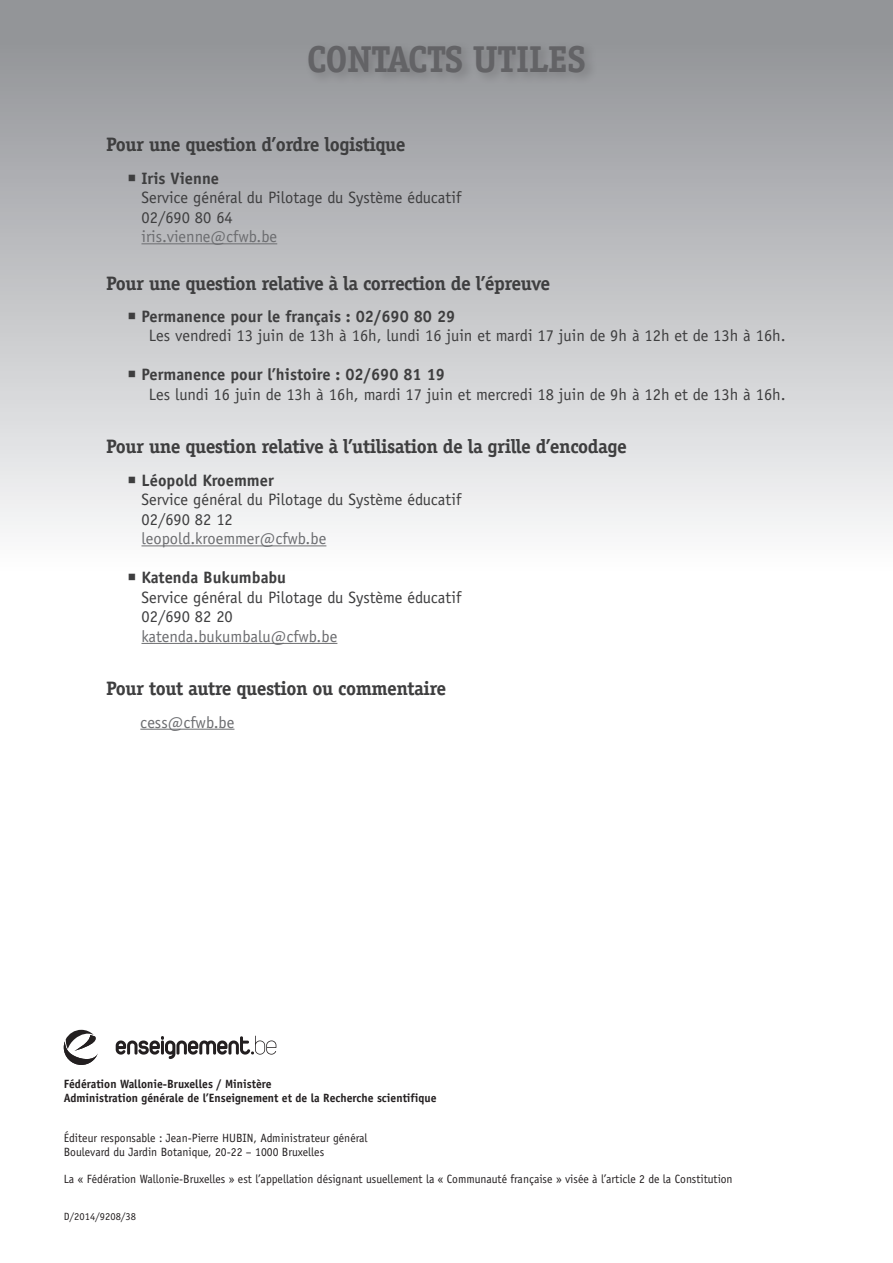
<style>
.page{position:relative;width:893px;height:1263px;background:#fff}
.page>*{position:absolute;margin:0;border:0;box-sizing:border-box;transform-origin:0 0}
.t1{font:700 37.5px "Officina Serif";letter-spacing:-.025em;color:#636366}
.t2{font:700 19.5px "Officina Serif";letter-spacing:-.025em;color:#3e3e3f}
.t3{font:16.5px/19.5px "Officina Sans";color:#3e3e3f}
.t4{font:16.5px "Officina Sans";color:#6c6d70}
.t5{font:12px/13.5px "Officina Sans";color:#231f20}
.t6{font:700 12px/13.5px "Officina Sans";color:#231f20}
.t7{font:10.5px "Officina Sans";color:#231f20}
.s1{font-weight:700}
</style>
<div class="page">
<div style="left:0;top:0;width:893px;height:574px;background:linear-gradient(to bottom,#8b8d91,#fbfcfd)"></div>
<div style="left:304px;top:41px;width:294px;height:45px;background:#231f20;opacity:.25"></div>
<hr style="left:141px;top:243px;width:136px;height:1px;background:#6c6d70">
<hr style="left:141px;top:545px;width:185px;height:1px;background:#6c6d70">
<hr style="left:141px;top:643px;width:196px;height:1px;background:#6c6d70">
<hr style="left:140px;top:729px;width:94px;height:1px;background:#6c6d70">
<svg style="left:116px;top:1036px;width:160px;height:23px"></svg>
<svg style="left:64px;top:1030px;width:34px;height:35px"></svg>
<h1 class="t1" style="left:307px;top:36px;width:280px">CONTACTS UTILES</h1>
<p class="t2" style="left:106px;top:133px;width:301px">Pour une question d’ordre logistique</p>
<p class="t3" style="left:141px;top:168px;width:321px;text-indent:-14px">○ <span class="s1">Iris Vienne<br></span>Service général du Pilotage du Système éducatif<br>02/690 80 64</p>
<p class="t4" style="left:141px;top:227px;width:137px">iris.vienne@cfwb.be</p>
<p class="t2" style="left:106px;top:271px;width:445px">Pour une question relative à la correction de l’épreuve</p>
<p class="t3" style="left:149px;top:307px;width:638px;text-indent:-21px">○ <span class="s1">Permanence pour le français : 02/690 80 29<br></span>Les vendredi 13 juin de 13h à 16h, lundi 16 juin et mardi 17 juin de 9h à 12h et de 13h à 16h.</p>
<p class="t3" style="left:149px;top:365px;width:638px;text-indent:-21px">○ <span class="s1">Permanence pour l’histoire : 02/690 81 19<br></span>Les lundi 16 juin de 13h à 16h, mardi 17 juin et mercredi 18 juin de 9h à 12h et de 13h à 16h.</p>
<p class="t2" style="left:106px;top:435px;width:522px">Pour une question relative à l’utilisation de la grille d’encodage</p>
<p class="t3" style="left:141px;top:470px;width:321px;text-indent:-14px">○ <span class="s1">Léopold Kroemmer<br></span>Service général du Pilotage du Système éducatif<br>02/690 82 12</p>
<p class="t4" style="left:141px;top:529px;width:186px">leopold.kroemmer@cfwb.be</p>
<p class="t3" style="left:141px;top:568px;width:321px;text-indent:-14px">○ <span class="s1">Katenda Bukumbabu<br></span>Service général du Pilotage du Système éducatif<br>02/690 82 20</p>
<p class="t4" style="left:141px;top:626px;width:197px">katenda.bukumbalu@cfwb.be</p>
<p class="t2" style="left:106px;top:676px;width:342px">Pour tout autre question ou commentaire</p>
<p class="t4" style="left:140px;top:712px;width:96px">cess@cfwb.be</p>
<p class="t6" style="left:64px;top:1077px;width:374px">Fédération Wallonie-Bruxelles / Ministère<br>Administration générale de l’Enseignement et de la Recherche scientifique</p>
<p class="t5" style="left:64px;top:1132px;width:305px">Éditeur responsable : Jean-Pierre HUBIN, Administrateur général<br>Boulevard du Jardin Botanique, 20-22 – 1000 Bruxelles</p>
<p class="t5" style="left:64px;top:1172px;width:670px">La « Fédération Wallonie-Bruxelles » est l’appellation désignant usuellement la « Communauté française » visée à l’article 2 de la Constitution</p>
<p class="t7" style="left:64px;top:1211px;width:74px">D/2014/9208/38</p>
</div>
